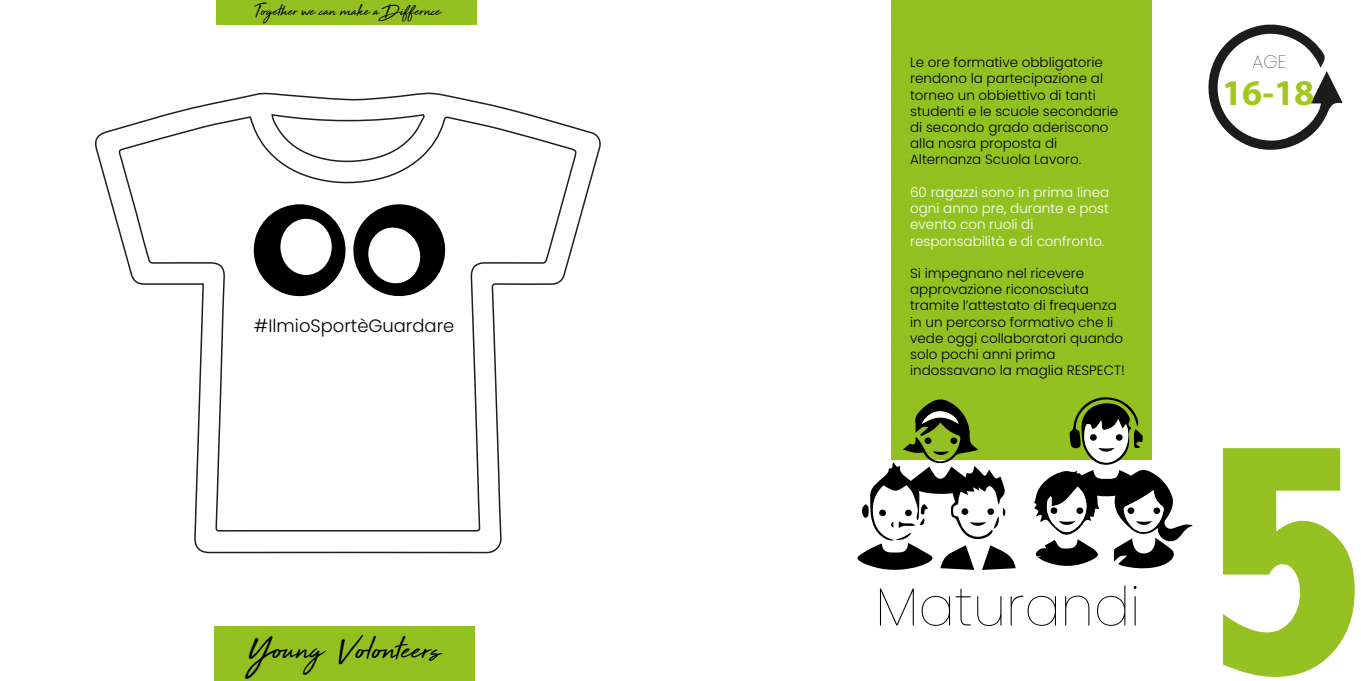
<style>
.page{position:relative;width:1361px;height:681px;background:#fff}
.page>*{position:absolute;margin:0;border:0;box-sizing:border-box;transform-origin:0 0}
.t1{font:800 condensed 345px "Abadi";color:#95c123}
.t2{font:100 54px "Poppins";color:#000}
.t3{font:700 36.3px "Myriad Pro";color:#a3c71c}
.t4{font:36px "High Tide";color:#000}
.t5{font:18px "High Tide";color:#000}
.t6{font:300 18px "Poppins";color:#000}
.t7{font:100 18px "Poppins";color:#000}
.t8{font:300 13.5px/16.2px "Poppins";color:#000}
.t9{font:300 13.5px/16.2px "Poppins";color:#fff}
</style>
<div class="page">
<div style="left:891px;top:0;width:260px;height:459px;background:#93c121"></div>
<svg style="left:1034px;top:396px;width:158px;height:173px"></svg>
<div style="left:1050px;top:507px;width:7px;height:6px;background:#000;border-radius:50%"></div>
<div style="left:1076px;top:507px;width:7px;height:6px;background:#000;border-radius:50%"></div>
<svg style="left:857px;top:399px;width:158px;height:171px"></svg>
<div style="left:961px;top:508px;width:7px;height:6px;background:#000;border-radius:50%"></div>
<div style="left:987px;top:508px;width:7px;height:6px;background:#000;border-radius:50%"></div>
<div style="left:879px;top:509px;width:7px;height:7px;background:#000;border-radius:50%"></div>
<div style="left:905px;top:509px;width:7px;height:7px;background:#000;border-radius:50%"></div>
<div style="left:215px;top:626px;width:259px;height:54px;background:#93c121"></div>
<div style="left:217px;top:0;width:259px;height:24px;background:#93c121"></div>
<svg style="left:95px;top:92px;width:506px;height:461px"></svg>
<svg style="left:1208px;top:24px;width:134px;height:126px"></svg>
<h3 class="t5" style="left:254px;top:-2px;width:188px">Together we can make a Differnce</h3>
<h3 class="t6" style="left:254px;top:315px;width:202px">#IlmioSportèGuardare</h3>
<h3 class="t4" style="left:247px;top:624px;width:194px">Young Volonteers</h3>
<p class="t8" style="left:910px;top:54px;width:210px">Le ore formative obbligatorie rendono la partecipazione al torneo un obbiettivo di tanti studenti e le scuole secondarie di secondo grado aderiscono alla nosra proposta di<br>Alternanza Scuola Lavoro.</p>
<p class="t9" style="left:910px;top:184px;width:201px">60 ragazzi sono in prima linea ogni anno pre, durante e post evento con ruoli di responsabilità e di confronto.</p>
<p class="t8" style="left:910px;top:265px;width:216px">Si impegnano nel ricevere approvazione riconosciuta tramite l’attestato di frequenza in un percorso formativo che li vede oggi collaboratori quando solo pochi anni prima indossavano la maglia RESPECT!</p>
<h2 class="t2" style="left:875px;top:575px;width:266px">Maturandi</h2>
<h3 class="t7" style="left:1252px;top:51px;width:35px">AGE</h3>
<h3 class="t3" style="left:1222px;top:69px;width:94px">16-18</h3>
<h1 class="t1" style="left:1196px;top:358px;width:177px">5</h1>
</div>
